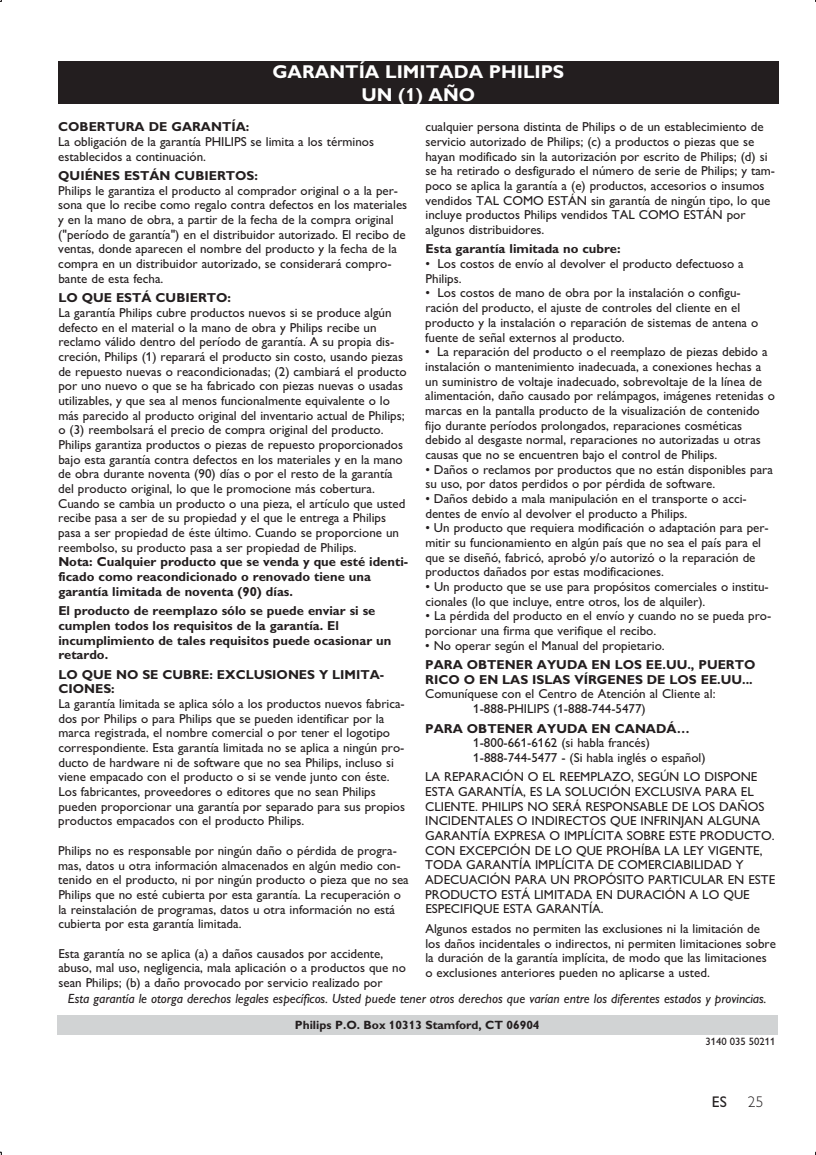
<style>
.page{position:relative;width:816px;height:1155px;background:#fff}
.page>*{position:absolute;margin:0;border:0;box-sizing:border-box;transform-origin:0 0}
.t1{font:700 18.72px/22.4px "Gill Sans Alt One WGL";color:#fff;text-align:center}
.t2{font:15.4px "Gill Sans Alt One WGL";color:#231f20}
.t3{font:15.4px "Gill Sans Alt One WGL Light";color:#231f20}
.t4{font:italic 13.3px "Gill Sans Alt One WGL";color:#231e1f}
.t5{font:12.95px/14.7px "Gill Sans Alt One WGL";color:#231e1f}
.t6{font:700 12.95px/14.7px "Gill Sans Alt One WGL";color:#231e1f}
.t7{font:700 12.08px "Gill Sans Alt One WGL";color:#231e1f}
.t8{font:10.67px "Gill Sans Alt One WGL";color:#231e1f}
</style>
<div class="page">
<div style="left:57px;top:1016px;width:720px;height:19px;background:#d1d3d4"></div>
<div style="left:58px;top:61px;width:720px;height:43px;background:#231e1f"></div>
<h1 class="t1" style="left:272px;top:63px;width:293px">GARANTÍA LIMITADA PHILIPS<br>UN (1) AÑO</h1>
<p class="t6" style="left:58px;top:121px;width:193px">COBERTURA DE GARANTÍA:</p>
<p class="t5" style="left:58px;top:136px;width:317px">La obligación de la garantía PHILIPS se limita a los términos establecidos a continuación.</p>
<p class="t6" style="left:58px;top:170px;width:201px">QUIÉNES ESTÁN CUBIERTOS:</p>
<p class="t5" style="left:58px;top:184px;width:350px">Philips le garantiza el producto al comprador original o a la per&shy;sona que lo recibe como regalo contra defectos en los materiales y en la mano de obra, a partir de la fecha de la compra original ("período de garantía") en el distribuidor autorizado. El recibo de ventas, donde aparecen el nombre del producto y la fecha de la compra en un distribuidor autorizado, se considerará compro&shy;bante de esta fecha.</p>
<p class="t6" style="left:58px;top:292px;width:174px">LO QUE ESTÁ CUBIERTO:</p>
<p class="t5" style="left:58px;top:307px;width:350px">La garantía Philips cubre productos nuevos si se produce algún defecto en el material o la mano de obra y Philips recibe un reclamo válido dentro del período de garantía. A su propia dis&shy;creción, Philips (1) reparará el producto sin costo, usando piezas de repuesto nuevas o reacondicionadas; (2) cambiará el producto por uno nuevo o que se ha fabricado con piezas nuevas o usadas utilizables, y que sea al menos funcionalmente equivalente o lo más parecido al producto original del inventario actual de Philips; o (3) reembolsará el precio de compra original del producto.<br>Philips garantiza productos o piezas de repuesto proporcionados bajo esta garantía contra defectos en los materiales y en la mano de obra durante noventa (90) días o por el resto de la garantía del producto original, lo que le promocione más cobertura.<br>Cuando se cambia un producto o una pieza, el artículo que usted recibe pasa a ser de su propiedad y el que le entrega a Philips pasa a ser propiedad de éste último. Cuando se proporcione un reembolso, su producto pasa a ser propiedad de Philips.</p>
<p class="t6" style="left:58px;top:556px;width:351px">Nota: Cualquier producto que se venda y que esté identi&shy;ficado como reacondicionado o renovado tiene una garantía limitada de noventa (90) días.</p>
<p class="t6" style="left:58px;top:605px;width:334px">El producto de reemplazo sólo se puede enviar si se cumplen todos los requisitos de la garantía. El incumplimiento de tales requisitos puede ocasionar un retardo.</p>
<p class="t6" style="left:58px;top:668px;width:327px">LO QUE NO SE CUBRE: EXCLUSIONES Y LIMITA-<br>CIONES:</p>
<p class="t5" style="left:58px;top:698px;width:348px">La garantía limitada se aplica sólo a los productos nuevos fabrica&shy;dos por Philips o para Philips que se pueden identificar por la marca registrada, el nombre comercial o por tener el logotipo correspondiente. Esta garantía limitada no se aplica a ningún pro&shy;ducto de hardware ni de software que no sea Philips, incluso si viene empacado con el producto o si se vende junto con éste.<br>Los fabricantes, proveedores o editores que no sean Philips pueden proporcionar una garantía por separado para sus propios productos empacados con el producto Philips.</p>
<p class="t5" style="left:58px;top:844px;width:352px">Philips no es responsable por ningún daño o pérdida de progra&shy;mas, datos u otra información almacenados en algún medio con&shy;tenido en el producto, ni por ningún producto o pieza que no sea Philips que no esté cubierta por esta garantía. La recuperación o la reinstalación de programas, datos u otra información no está cubierta por esta garantía limitada.</p>
<p class="t5" style="left:58px;top:947px;width:349px">Esta garantía no se aplica (a) a daños causados por accidente, abuso, mal uso, negligencia, mala aplicación o a productos que no sean Philips; (b) a daño provocado por servicio realizado por</p>
<p class="t5" style="left:425px;top:121px;width:351px">cualquier persona distinta de Philips o de un establecimiento de servicio autorizado de Philips; (c) a productos o piezas que se hayan modificado sin la autorización por escrito de Philips; (d) si se ha retirado o desfigurado el número de serie de Philips; y tam&shy;poco se aplica la garantía a (e) productos, accesorios o insumos vendidos TAL COMO ESTÁN sin garantía de ningún tipo, lo que incluye productos Philips vendidos TAL COMO ESTÁN por algunos distribuidores.</p>
<p class="t6" style="left:425px;top:243px;width:196px">Esta garantía limitada no cubre:</p>
<p class="t5" style="left:425px;top:258px;width:319px;text-indent:12px">Los costos de envío al devolver el producto defectuoso a<br>Philips.</p>
<p class="t5" style="left:425px;top:287px;width:334px;text-indent:12px">Los costos de mano de obra por la instalación o configu&shy;ración del producto, el ajuste de controles del cliente en el producto y la instalación o reparación de sistemas de antena o fuente de señal externos al producto.</p>
<p class="t5" style="left:425px;top:346px;width:351px;text-indent:12px">La reparación del producto o el reemplazo de piezas debido a instalación o mantenimiento inadecuada, a conexiones hechas a un suministro de voltaje inadecuado, sobrevoltaje de la línea de alimentación, daño causado por relámpagos, imágenes retenidas o marcas en la pantalla producto de la visualización de contenido fijo durante períodos prolongados, reparaciones cosméticas debido al desgaste normal, reparaciones no autorizadas u otras causas que no se encuentren bajo el control de Philips.</p>
<p class="t5" style="left:434px;top:463px;width:340px">Daños o reclamos por productos que no están disponibles para</p>
<p class="t5" style="left:425px;top:478px;width:291px">su uso, por datos perdidos o por pérdida de software.</p>
<p class="t5" style="left:434px;top:492px;width:314px">Daños debido a mala manipulación en el transporte o acci-</p>
<p class="t5" style="left:425px;top:507px;width:263px">dentes de envío al devolver el producto a Philips.</p>
<p class="t5" style="left:434px;top:522px;width:336px">Un producto que requiera modificación o adaptación para per-</p>
<p class="t5" style="left:425px;top:536px;width:337px">mitir su funcionamiento en algún país que no sea el país para el</p>
<p class="t5" style="left:425px;top:551px;width:331px">que se diseñó, fabricó, aprobó y/o autorizó o la reparación de</p>
<p class="t5" style="left:425px;top:566px;width:240px">productos dañados por estas modificaciones.</p>
<p class="t5" style="left:434px;top:580px;width:336px">Un producto que se use para propósitos comerciales o institu-</p>
<p class="t5" style="left:425px;top:595px;width:281px">cionales (lo que incluye, entre otros, los de alquiler).</p>
<p class="t5" style="left:434px;top:610px;width:338px">La pérdida del producto en el envío y cuando no se pueda pro-</p>
<p class="t5" style="left:425px;top:625px;width:232px">porcionar una firma que verifique el recibo.</p>
<p class="t5" style="left:433px;top:639px;width:232px">No operar según el Manual del propietario.</p>
<p class="t6" style="left:425px;top:659px;width:332px">PARA OBTENER AYUDA EN LOS EE.UU., PUERTO<br>RICO O EN LAS ISLAS VÍRGENES DE LOS EE.UU...</p>
<p class="t5" style="left:473px;top:688px;width:244px;text-indent:-48px">Comuníquese con el Centro de Atención al Cliente al:<br>1-888-PHILIPS (1-888-744-5477)</p>
<p class="t6" style="left:425px;top:722px;width:266px">PARA OBTENER AYUDA EN CANADÁ…</p>
<p class="t5" style="left:473px;top:737px;width:234px">1-800-661-6162 (si habla francés)<br>1-888-744-5477 - (Si habla inglés o español)</p>
<p class="t5" style="left:425px;top:771px;width:351px">LA REPARACIÓN O EL REEMPLAZO, SEGÚN LO DISPONE ESTA GARANTÍA, ES LA SOLUCIÓN EXCLUSIVA PARA EL CLIENTE. PHILIPS NO SERÁ RESPONSABLE DE LOS DAÑOS INCIDENTALES O INDIRECTOS QUE INFRINJAN ALGUNA GARANTÍA EXPRESA O IMPLÍCITA SOBRE ESTE PRODUCTO.<br>CON EXCEPCIÓN DE LO QUE PROHÍBA LA LEY VIGENTE, TODA GARANTÍA IMPLÍCITA DE COMERCIABILIDAD Y ADECUACIÓN PARA UN PROPÓSITO PARTICULAR EN ESTE PRODUCTO ESTÁ LIMITADA EN DURACIÓN A LO QUE ESPECIFIQUE ESTA GARANTÍA.</p>
<p class="t5" style="left:425px;top:922px;width:352px">Algunos estados no permiten las exclusiones ni la limitación de los daños incidentales o indirectos, ni permiten limitaciones sobre la duración de la garantía implícita, de modo que las limitaciones o exclusiones anteriores pueden no aplicarse a usted.</p>
<p class="t4" style="left:68px;top:994px;width:700px">Esta garantía le otorga derechos legales específicos. Usted puede tener otros derechos que varían entre los diferentes estados y provincias.</p>
<p class="t8" style="left:705px;top:1038px;width:71px">3140 035 50211</p>
<p class="t7" style="left:295px;top:1020px;width:246px">Philips P.O. Box 10313 Stamford, CT 06904</p>
<p class="t2" style="left:711px;top:1096px;width:16px">ES</p>
<p class="t3" style="left:747px;top:1096px;width:17px">25</p>
</div>
